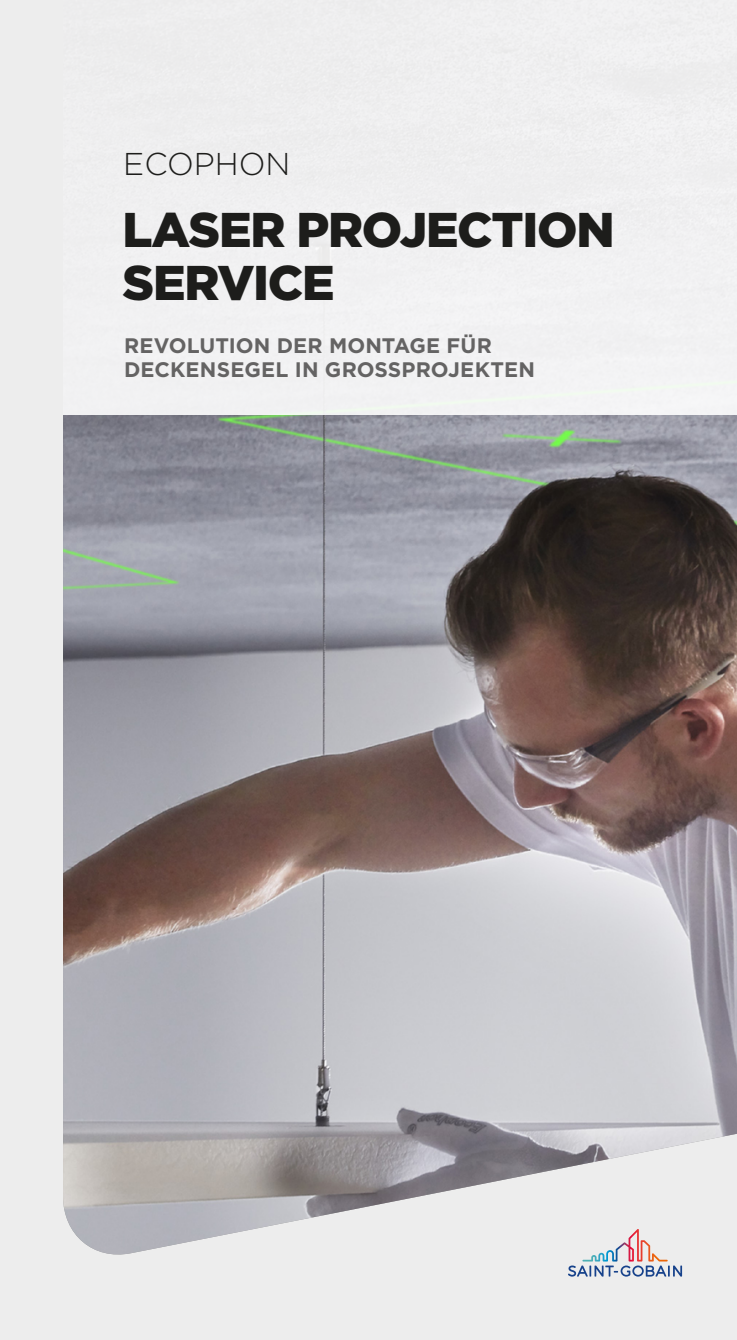
<style>
.page{position:relative;width:737px;height:1340px;background:#fff}
.page>*{position:absolute;margin:0;border:0;box-sizing:border-box;transform-origin:0 0}
.Cover_Product_name{font:900 48.65px/53.4px "Gotham";letter-spacing:-.025em;color:#1d1d1b}
.Cover_Company_name{font:300 31.5px "Gotham";color:#1d1d1b}
.Cover_Sub_title{font:700 21px/24.5px "Gotham";letter-spacing:.005em;color:#646363}
</style>
<div class="page">
<div style="left:0;top:0;width:737px;height:1339px;background:#ededed"></div>
<img style="left:63px;top:414px;width:674px;height:841px">
<div style="left:63px;top:0;width:674px;height:414px;background:#f0f0f1"></div>
<svg style="left:568px;top:1228px;width:114px;height:48px"></svg>
<p class="Cover_Company_name" style="left:123px;top:144px;width:169px">ECOPHON</p>
<p class="Cover_Product_name" style="left:123px;top:203px;width:493px">LASER PROJECTION<br>SERVICE</p>
<p class="Cover_Sub_title" style="left:124px;top:333px;width:412px">REVOLUTION DER MONTAGE FÜR<br>DECKENSEGEL IN GROSSPROJEKTEN</p>
</div>
